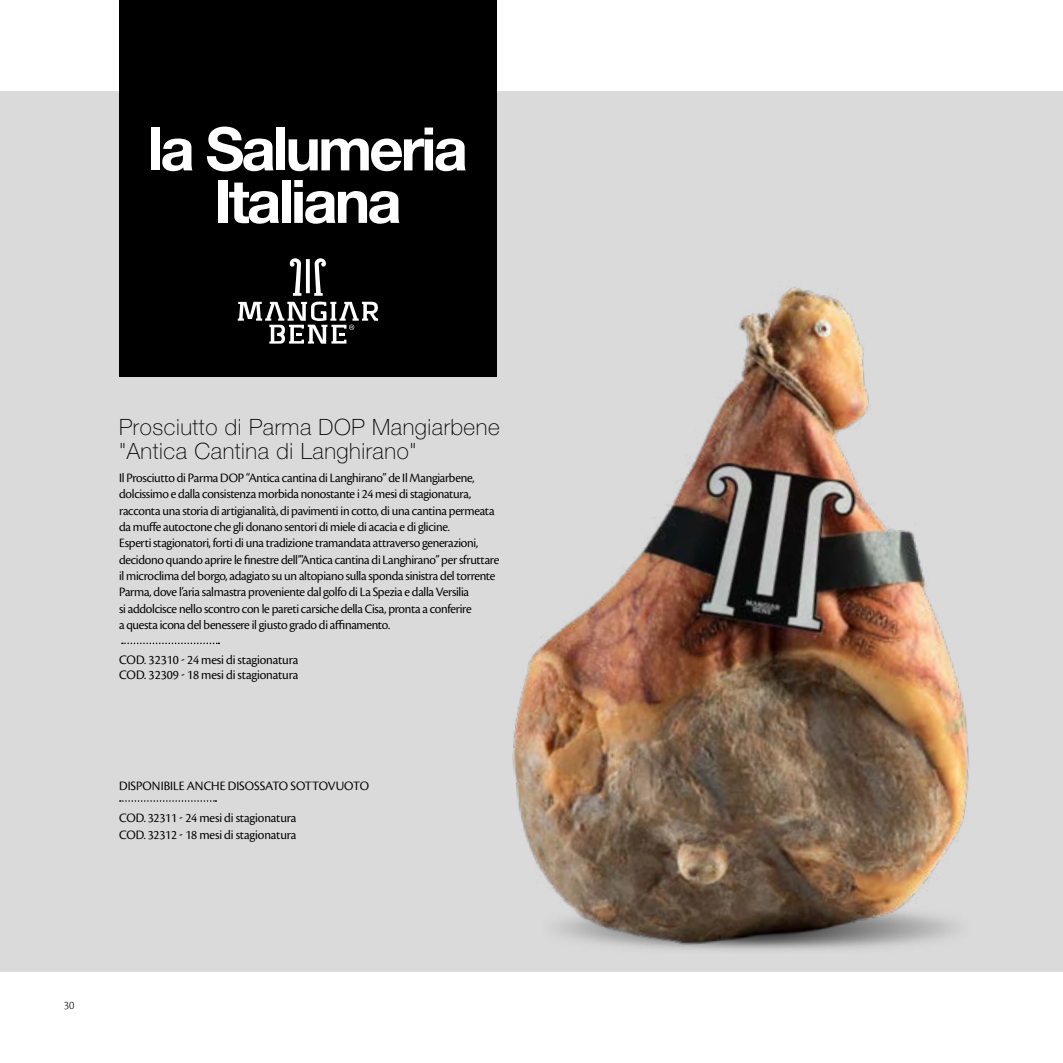
<style>
.page{position:relative;width:1063px;height:1063px;background:#fff}
.page>*{position:absolute;margin:0;border:0;box-sizing:border-box;transform-origin:0 0}
.t1{font:700 60px/52.5px "Helvetica Neue LT Std";letter-spacing:-.05em;color:#fff;text-align:center}
.t2{font:100 22.5px/24px "Helvetica Neue LT Std";letter-spacing:.025em;color:#000}
.t3{font:13.5px/16.4px "Cronos Pro Disp";letter-spacing:-.01em;color:#000}
.t4{font:13.35px/16.4px "Cronos Pro Disp";letter-spacing:-.02em;color:#000}
.t5{font:13.35px "Cronos Pro Disp";color:#000}
.t6{font:300 12px "Cronos Pro";color:#000}
.s1{font-size:13.35px}
</style>
<div class="page">
<div style="left:0;top:91px;width:1063px;height:881px;background:#dadada"></div>
<svg style="left:120px;top:800px;width:96px;height:2px"></svg>
<svg style="left:122px;top:643px;width:97px;height:1px"></svg>
<img style="left:453px;top:286px;width:516px;height:664px">
<div style="left:119px;top:0;width:378px;height:376px;background:#000"></div>
<svg style="left:238px;top:302px;width:141px;height:42px"></svg>
<svg style="left:290px;top:258px;width:11px;height:38px"></svg>
<svg style="left:314px;top:258px;width:12px;height:38px"></svg>
<svg style="left:306px;top:259px;width:4px;height:34px"></svg>
<h1 class="t1" style="left:148px;top:121px;width:322px">la Salumeria<br>Italiana</h1>
<h2 class="t2" style="left:119px;top:415px;width:382px">Prosciutto di Parma DOP Mangiarbene "Antica Cantina di Langhirano"</h2>
<p class="t4" style="left:119px;top:470px;width:382px">Il Prosciutto di Parma DOP “Antica cantina di Langhirano” de Il Mangiarbene, dolcissimo e dalla consistenza morbida nonostante i 24 mesi di stagionatura, racconta una storia di artigianalità, di pavimenti in cotto, di una cantina permeata da muffe autoctone che gli donano sentori di miele di acacia e di glicine.<br>Esperti stagionatori, forti di una tradizione tramandata attraverso generazioni, decidono quando aprire le finestre dell’”Antica cantina di Langhirano” per sfruttare il microclima del borgo, adagiato su un altopiano sulla sponda sinistra del torrente Parma, dove l’aria salmastra proveniente dal golfo di La Spezia e dalla Versilia<br>si addolcisce nello scontro con le pareti carsiche della Cisa, pronta a conferire<br>a questa icona del benessere il giusto grado di affinamento.</p>
<p class="t3" style="left:119px;top:652px;width:181px;line-height:15px">COD. 32310 - 24 mesi di stagionatura<br>COD. 32309 - 18 mesi di stagionatura</p>
<p class="t5" style="left:119px;top:778px;width:251px">DISPONIBILE ANCHE DISOSSATO SOTTOVUOTO</p>
<p class="t3" style="left:119px;top:810px;width:179px"><span class="s1">COD. 32311</span> - 24 mesi di stagionatura<br><span class="s1">COD. 32312</span> - 18 mesi di stagionatura</p>
<p class="t6" style="left:64px;top:998px;width:12px">30</p>
</div>
